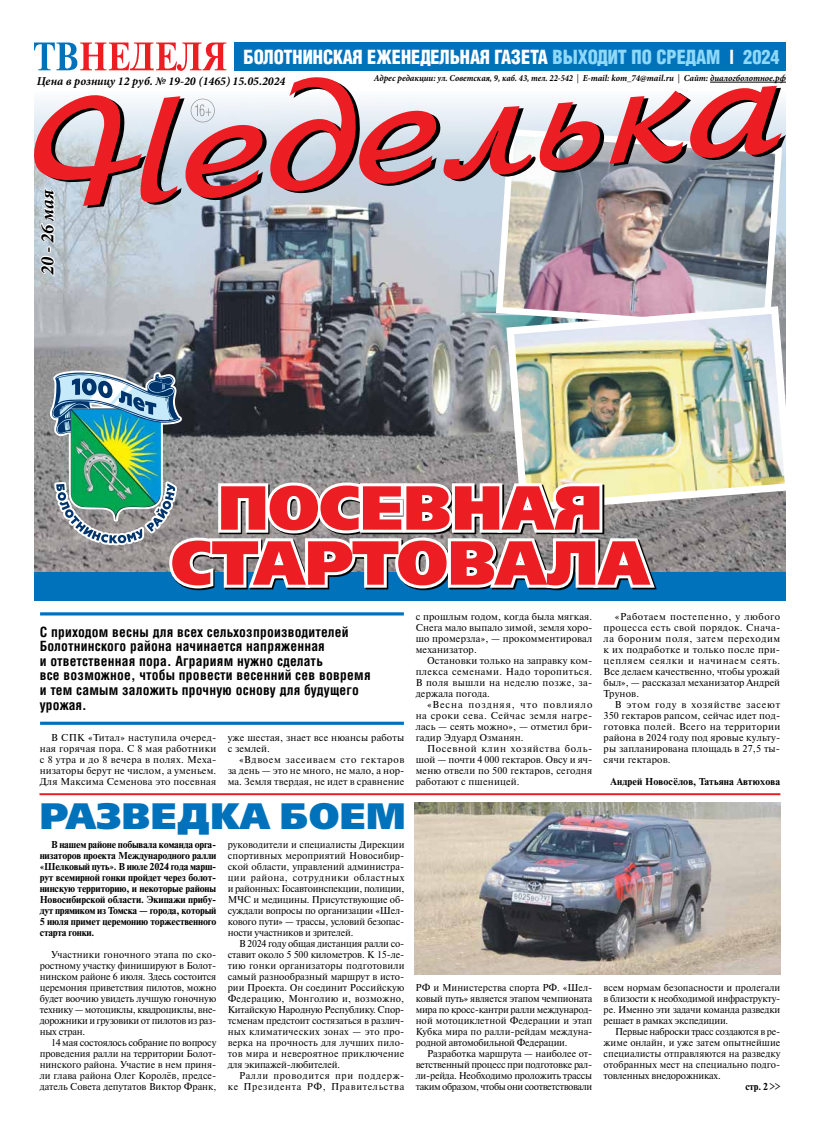
<style>
.page{position:relative;width:820px;height:1134px;background:#fff}
.page>*{position:absolute;margin:0;border:0;box-sizing:border-box;transform-origin:0 0}
.t1{font:62px/55px "Free Set Black C";color:#ed1d24;text-align:center}
.t2{font:36.7px "Free Set Black C";letter-spacing:.015em;color:#0072bc}
.t3{font:19px "AG Letterica Demi Condensed C";color:#fff;scale:.96 1}
.t4{font:italic 700 19px "Minion Pro";color:#000;scale:.96 1}
.t5{font:700 13.6px/14.6px "AG Letterica Condensed C";letter-spacing:.015em;color:#000}
.t6{font:italic 700 12px "Minion Pro";color:#000}
.t7{font:10px/11px "Newton C";letter-spacing:.01em;color:#000;text-align:justify}
.t8{font:700 10px/11px "Newton C";letter-spacing:-.005em;color:#000;text-align:justify}
.t9{font:10px/11px "Newton C";letter-spacing:.07em;color:#000;text-align:right}
.t10{font:700 10px "Newton C";letter-spacing:.015em;color:#000}
.t11{font:700 10px "Newton C";letter-spacing:-.005em;color:#000;scale:.95 1}
.t12{font:italic 700 9.2px "Minion Pro";color:#000;scale:.96 1}
.s1{color:#8ed8f8}
.s2{font-weight:400;font-style:normal}
</style>
<div class="page">
<img style="left:34px;top:206px;width:751px;height:366px">
<div style="left:234px;top:43px;width:551px;height:28px;background:#0072bc"></div>
<svg style="left:34px;top:43px;width:192px;height:28px"></svg>
<img style="left:492px;top:208px;width:293px;height:127px">
<hr style="left:40px;top:612px;width:364px;height:3px;background:#0072bc">
<hr style="left:40px;top:722px;width:364px;height:3px;background:#0072bc">
<svg style="left:35px;top:81px;width:750px;height:127px;background:#b7bec6"></svg>
<svg style="left:34px;top:77px;width:747px;height:129px"></svg>
<svg style="left:190px;top:99px;width:25px;height:23px"></svg>
<div style="left:34px;top:572px;width:751px;height:29px;background:#0072bc"></div>
<svg style="left:39px;top:185px;width:17px;height:92px"></svg>
<img style="left:502px;top:302px;width:284px;height:213px">
<hr style="left:39px;top:793px;width:741px;height:2px;background:#ed1d24">
<img style="left:414px;top:802px;width:366px;height:172px">
<img style="left:49px;top:370px;width:609px;height:221px">
<h3 class="t3" style="left:243px;top:45px;width:560px">БОЛОТНИНСКАЯ ЕЖЕНЕДЕЛЬНАЯ ГАЗЕТА <span class="s1">ВЫХОДИТ ПО СРЕДАМ</span> | <span class="s1">2024</span></h3>
<p class="t6" style="left:37px;top:73px;width:250px">Цена в розницу 12 руб. № 19-20 (1465) 15.05.2024</p>
<p class="t12" style="left:374px;top:72px;width:430px">Адрес редакции: ул. Советская, 9, каб. 43, тел. 22-542 <span class="s2">|</span> E-mail: kom_74@mail.ru <span class="s2">|</span> Сайт: диалогболотное.рф</p>
<h3 class="t4" style="left:34px;top:275px;width:91px;rotate:-90deg">20 - 26 мая</h3>
<h1 class="t1" style="left:171px;top:483px;width:480px">ПОСЕВНАЯ<br>СТАРТОВАЛА</h1>
<p class="t5" style="left:40px;top:624px;width:332px">С приходом весны для всех сельхозпроизводителей Болотнинского района начинается напряженная<br>и ответственная пора. Аграриям нужно сделать<br>все возможное, чтобы провести весенний сев вовремя и тем самым заложить прочную основу для будущего урожая.</p>
<p class="t7" style="left:40px;top:732px;width:178px;text-indent:11px">В СПК «Титал» наступила очеред‑ ная горячая пора. С 8 мая работники с 8 утра и до 8 вечера в полях. Меха‑ низаторы берут не числом, а уменьем.<br>Для Максима Семенова это посевная</p>
<p class="t7" style="left:227px;top:732px;width:178px">уже шестая, знает все нюансы работы с землей.</p>
<p class="t7" style="left:227px;top:754px;width:178px;text-indent:11px">«Вдвоем засеиваем сто гектаров за день — это не много, не мало, а нор‑ ма. Земля твердая, не идет в сравнение</p>
<h2 class="t2" style="left:40px;top:793px;width:367px">РАЗВЕДКА БОЕМ</h2>
<p class="t8" style="left:40px;top:839px;width:178px;text-indent:11px">В нашем районе побывала команда орга‑ низаторов проекта Международного ралли «Шелковый путь». В июле 2024 года марш‑ рут всемирной гонки пройдет через болот‑ нинскую территорию, и некоторые районы Новосибирской области. Экипажи прибу‑ дут прямиком из Томска — города, который 5 июля примет церемонию торжественного старта гонки.</p>
<p class="t7" style="left:40px;top:949px;width:178px;text-indent:11px">Участники гоночного этапа по ско‑ ростному участку финишируют в Болот‑ нинском районе 6 июля. Здесь состоится церемония приветствия пилотов, можно будет воочию увидеть лучшую гоночную технику — мотоциклы, квадроциклы, вне‑ дорожники и грузовики от пилотов из раз‑ ных стран.</p>
<p class="t7" style="left:40px;top:1037px;width:178px;text-indent:11px">14 мая состоялось собрание по вопросу проведения ралли на территории Болот‑ нинского района. Участие в нем приня‑ ли глава района Олег Королёв, предсе‑ датель Совета депутатов Виктор Франк,</p>
<p class="t7" style="left:227px;top:839px;width:178px">руководители и специалисты Дирекции спортивных мероприятий Новосибир‑ ской области, управлений администра‑ ции района, сотрудники областных и районных: Госавтоинспекции, полиции, МЧС и медицины. Присутствующие об‑ суждали вопросы по организации «Шел‑ кового пути» — трассы, условий безопас‑ ности участников и зрителей.</p>
<p class="t7" style="left:227px;top:938px;width:178px;text-indent:11px">В 2024 году общая дистанция ралли со‑ ставит около 5 500 километров. К 15‑ле‑ тию гонки организаторы подготовили самый разнообразный маршрут в исто‑ рии Проекта. Он соединит Российскую Федерацию, Монголию и, возможно, Китайскую Народную Республику. Спор‑ тсменам предстоит состязаться в различ‑ ных климатических зонах — это про‑ верка на прочность для лучших пило‑ тов мира и невероятное приключение для экипажей-любителей.</p>
<p class="t9" style="left:227px;top:1070px;width:178px">Ралли проводится при поддерж‑ ке Президента РФ, Правительства</p>
<p class="t7" style="left:415px;top:611px;width:178px">с прошлым годом, когда была мягкая.<br>Снега мало выпало зимой, земля хоро‑ шо промерзла», — прокомментировал механизатор.</p>
<p class="t7" style="left:415px;top:655px;width:178px;text-indent:11px">Остановки только на заправку ком‑ плекса семенами. Надо торопиться.<br>В поля вышли на неделю позже, за‑ держала погода.</p>
<p class="t7" style="left:415px;top:699px;width:178px;text-indent:11px">«Весна поздняя, что повлияло на сроки сева. Сейчас земля нагре‑ лась — сеять можно», — отметил бри‑ гадир Эдуард Озманян.</p>
<p class="t7" style="left:415px;top:743px;width:178px;text-indent:11px">Посевной клин хозяйства боль‑ шой — почти 4 000 гектаров. Овсу и яч‑ меню отвели по 500 гектаров, сегодня работают с пшеницей.</p>
<p class="t7" style="left:415px;top:982px;width:178px">РФ и Министерства спорта РФ. «Шел‑ ковый путь» является этапом чемпионата мира по кросс-кантри ралли международ‑ ной мотоциклетной Федерации и этап Кубка мира по ралли-рейдам междуна‑ родной автомобильной Федерации.</p>
<p class="t7" style="left:415px;top:1048px;width:178px;text-indent:11px">Разработка маршрута — наиболее от‑ ветственный процесс при подготовке рал‑ ли-рейда. Необходимо проложить трассы таким образом, чтобы они соответствовали</p>
<p class="t7" style="left:603px;top:611px;width:178px;text-indent:11px">«Работаем постепенно, у любого процесса есть свой порядок. Снача‑ ла бороним поля, затем переходим к их подработке и только после при‑ цепляем сеялки и начинаем сеять.<br>Все делаем качественно, чтобы урожай был», — рассказал механизатор Андрей Трунов.</p>
<p class="t7" style="left:603px;top:699px;width:178px;text-indent:11px">В этом году в хозяйстве засеют 350 гектаров рапсом, сейчас идет под‑ готовка полей. Всего на территории района в 2024 году под яровые культу‑ ры запланирована площадь в 27,5 ты‑ сячи гектаров.</p>
<p class="t10" style="left:610px;top:775px;width:171px">Андрей Новосёлов, Татьяна Автюхова</p>
<p class="t7" style="left:603px;top:982px;width:178px">всем нормам безопасности и пролегали в близости к необходимой инфраструкту‑ ре. Именно эти задачи команда разведки решает в рамках экспедиции.</p>
<p class="t7" style="left:603px;top:1026px;width:178px;text-indent:11px">Первые наброски трасс создаются в ре‑ жиме онлайн, и уже затем опытнейшие специалисты отправляются на разведку отобранных мест на специально подго‑ товленных внедорожниках.</p>
<p class="t11" style="left:745px;top:1081px;width:38px">стр. 2 &gt;&gt;</p>
</div>
